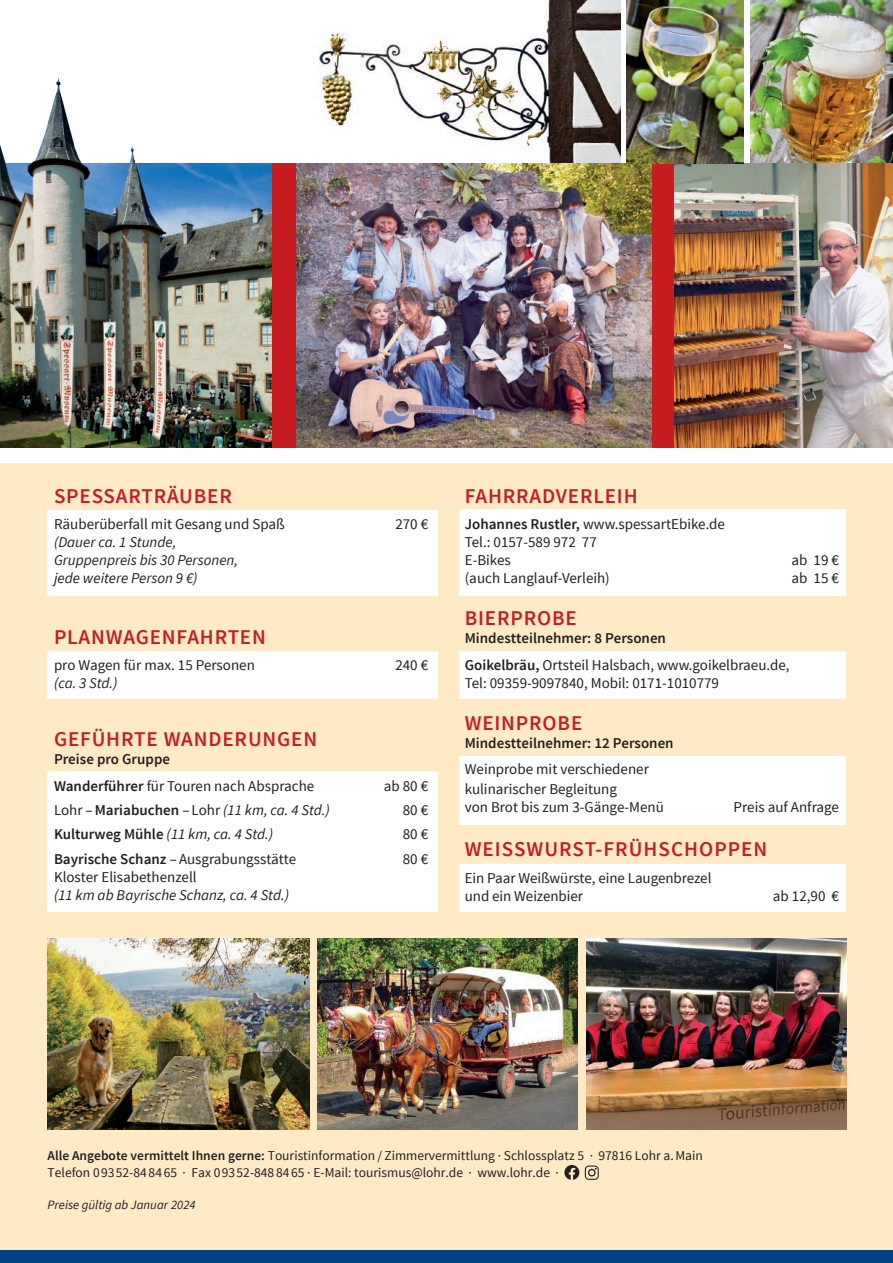
<style>
.page{position:relative;width:893px;height:1263px;background:#fff}
.page>*{position:absolute;margin:0;border:0;box-sizing:border-box;transform-origin:0 0}
.t1{font:600 21px "Source Sans Pro";letter-spacing:.04em;color:#c61c22}
.t2{font:15px/18px "Source Sans Pro";color:#231f20}
.t3{font:italic 15px/18px "Source Sans Pro";color:#231f20}
.t4{font:600 15px/26.5px "Source Sans Pro";color:#231f20}
.t5{font:13.5px/16.5px "Source Sans Pro";color:#231f20}
.t6{font:italic 12.75px "Source Sans Pro";color:#231f20}
.s1{font-weight:400}
.s2{font-style:normal}
.s3{font-weight:600;font-style:normal}
.s4{font-weight:600}
</style>
<div class="page">
<div style="left:0;top:463px;width:893px;height:800px;background:#feebc6"></div>
<div style="left:459px;top:510px;width:387px;height:86px;background:#fff"></div>
<div style="left:459px;top:652px;width:387px;height:47px;background:#fff"></div>
<div style="left:459px;top:756px;width:387px;height:69px;background:#fff"></div>
<div style="left:459px;top:865px;width:387px;height:47px;background:#fff"></div>
<div style="left:48px;top:511px;width:390px;height:85px;background:#fff"></div>
<div style="left:48px;top:652px;width:390px;height:47px;background:#fff"></div>
<div style="left:48px;top:771px;width:390px;height:141px;background:#fff"></div>
<img style="left:586px;top:939px;width:260px;height:191px">
<div style="left:0;top:163px;width:893px;height:285px;background:#c61c22"></div>
<img style="left:0;top:78px;width:272px;height:370px">
<img style="left:319px;top:0;width:301px;height:163px">
<img style="left:750px;top:0;width:143px;height:163px">
<img style="left:297px;top:163px;width:355px;height:285px">
<img style="left:674px;top:163px;width:219px;height:285px">
<img style="left:626px;top:0;width:117px;height:164px">
<img style="left:318px;top:939px;width:260px;height:191px">
<img style="left:48px;top:939px;width:261px;height:191px">
<div style="left:0;top:1250px;width:893px;height:13px;background:#004382"></div>
<svg style="left:564px;top:1165px;width:15px;height:15px"></svg>
<svg style="left:585px;top:1165px;width:14px;height:15px"></svg>
<h1 class="t1" style="left:54px;top:482px;width:179px">SPESSARTRÄUBER</h1>
<p class="t2" style="left:54px;top:515px;width:232px">Räuberüberfall mit Gesang und Spaß</p>
<p class="t2" style="left:395px;top:515px;width:34px">270 €</p>
<p class="t3" style="left:54px;top:533px;width:186px">(Dauer ca. 1 Stunde,<br>Gruppenpreis bis 30 Personen, jede weitere Person 9 €)</p>
<h1 class="t1" style="left:54px;top:624px;width:213px">PLANWAGENFAHRTEN</h1>
<p class="t2" style="left:54px;top:657px;width:202px">pro Wagen für max. 15 Personen</p>
<p class="t2" style="left:395px;top:657px;width:34px">240 €</p>
<p class="t3" style="left:54px;top:674px;width:65px">(ca. 3 Std.)</p>
<h1 class="t1" style="left:54px;top:726px;width:265px">GEFÜHRTE WANDERUNGEN</h1>
<p class="t4" style="left:54px;top:746px;width:262px">Preise pro Gruppe<br>Wanderführer <span class="s1">für Touren nach Absprache</span></p>
<p class="t2" style="left:384px;top:777px;width:46px">ab 80 €</p>
<p class="t3" style="left:54px;top:801px;width:277px"><span class="s2">Lohr –</span> <span class="s3">Mariabuchen</span> <span class="s2">– Lohr</span> (11 km, ca. 4 Std.)</p>
<p class="t2" style="left:403px;top:801px;width:27px">80 €</p>
<p class="t3" style="left:54px;top:825px;width:221px"><span class="s3">Kulturweg Mühle</span> (11 km, ca. 4 Std.)</p>
<p class="t2" style="left:403px;top:826px;width:27px">80 €</p>
<p class="t2" style="left:54px;top:850px;width:244px"><span class="s4">Bayrische Schanz</span> – Ausgrabungsstätte</p>
<p class="t2" style="left:403px;top:850px;width:27px">80 €</p>
<p class="t2" style="left:54px;top:868px;width:144px">Kloster Elisabethenzell</p>
<p class="t3" style="left:54px;top:886px;width:237px">(11 km ab Bayrische Schanz, ca. 4 Std.)</p>
<h1 class="t1" style="left:465px;top:482px;width:174px">FAHRRADVERLEIH</h1>
<p class="t2" style="left:465px;top:515px;width:262px"><span class="s4">Johannes Rustler,</span> www.spessartEbike.de<br>Tel.: 0157-589 972 77<br>E-Bikes</p>
<p class="t2" style="left:791px;top:551px;width:49px">ab 19 €</p>
<p class="t2" style="left:465px;top:569px;width:147px">(auch Langlauf-Verleih)</p>
<p class="t2" style="left:791px;top:569px;width:49px">ab 15 €</p>
<h1 class="t1" style="left:465px;top:605px;width:114px">BIERPROBE</h1>
<p class="t4" style="left:465px;top:625px;width:326px">Mindestteilnehmer: 8 Personen<br>Goikelbräu, <span class="s1">Ortsteil Halsbach, www.goikelbraeu.de,</span></p>
<p class="t2" style="left:465px;top:674px;width:256px">Tel: 09359-9097840, Mobil: 0171-1010779</p>
<h1 class="t1" style="left:465px;top:709px;width:119px">WEINPROBE</h1>
<p class="t4" style="left:465px;top:730px;width:210px">Mindestteilnehmer: 12 Personen</p>
<p class="t2" style="left:465px;top:759px;width:186px;line-height:20.1px">Weinprobe mit verschiedener kulinarischer Begleitung</p>
<p class="t2" style="left:465px;top:798px;width:201px">von Brot bis zum 3-Gänge-Menü</p>
<p class="t2" style="left:733px;top:798px;width:107px">Preis auf Anfrage</p>
<h1 class="t1" style="left:465px;top:836px;width:304px">WEISSWURST-FRÜHSCHOPPEN</h1>
<p class="t2" style="left:465px;top:869px;width:248px">Ein Paar Weißwürste, eine Laugenbrezel und ein Weizenbier</p>
<p class="t2" style="left:773px;top:887px;width:68px">ab 12,90 €</p>
<p class="t5" style="left:48px;top:1148px;width:657px"><span class="s4">Alle Angebote vermittelt Ihnen gerne:</span> Touristinformation / Zimmervermittlung · Schlossplatz 5 · 97816 Lohr a. Main<br>Telefon 09352-84 84 65 · Fax 09352-848 84 65 · E-Mail: tourismus@lohr.de · www.lohr.de ·</p>
<p class="t6" style="left:48px;top:1197px;width:150px">Preise gültig ab Januar 2024</p>
</div>
